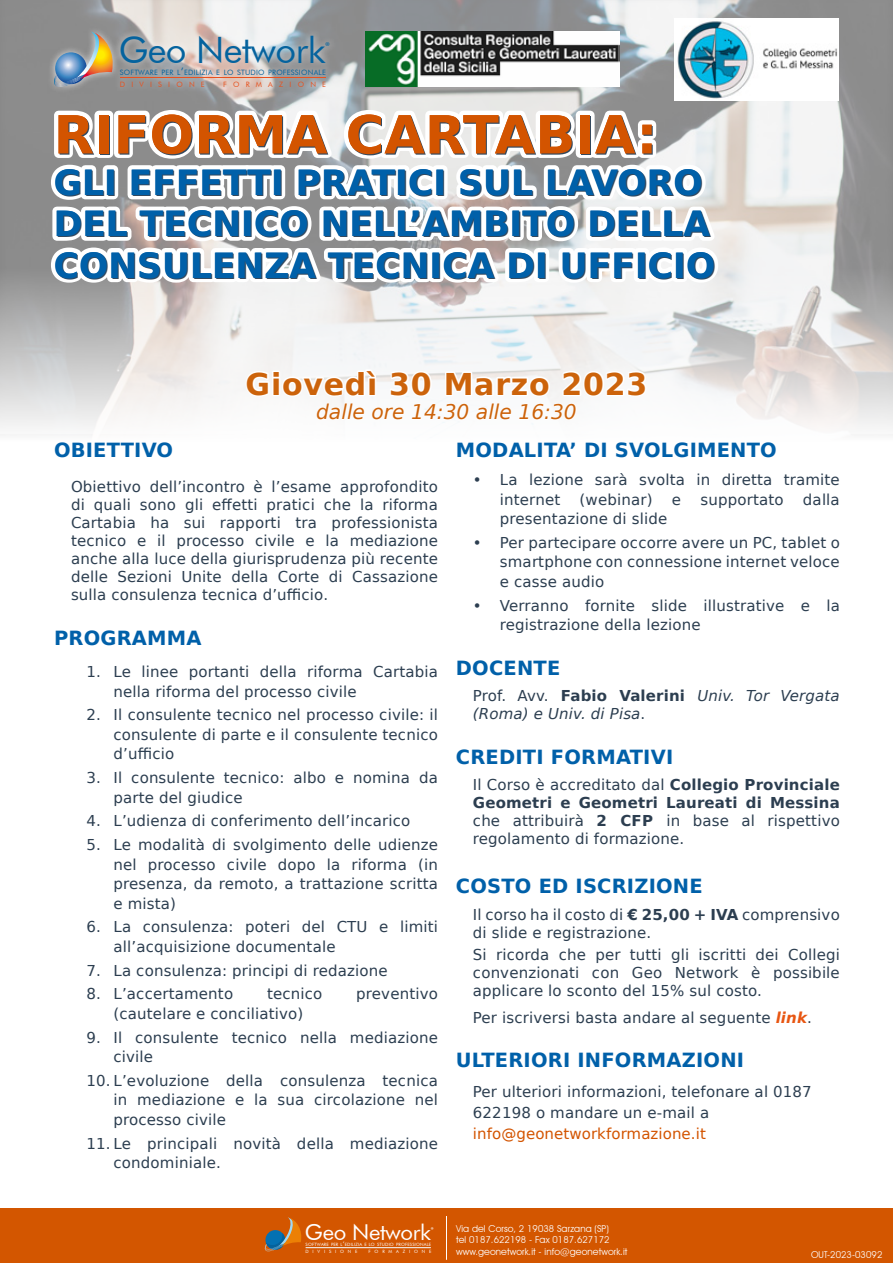
<style>
.page{position:relative;width:893px;height:1263px;background:#fff}
.page>*{position:absolute;margin:0;border:0;box-sizing:border-box;transform-origin:0 0}
.t1{font:700 52.5px "DejaVu Sans";color:#d35400}
.t2{font:36.3px "Futura BT";letter-spacing:-.015em;color:#05639e}
.t3{font:700 34.5px/41.4px "DejaVu Sans";color:#0060a9}
.t4{font:700 30px "DejaVu Sans";letter-spacing:.025em;color:#cc630b}
.t5{font:21.9px "Futura BT";letter-spacing:-.015em;color:#fff}
.t6{font:italic 20.25px "DejaVu Sans";color:#cc630b}
.t7{font:700 19.5px "DejaVu Sans";letter-spacing:.01em;color:#0060a9}
.t8{font:15px/19.5px "DejaVu Sans";letter-spacing:.01em;color:#2c3e50}
.t9{font:700 15px/18px "DejaVu Sans";letter-spacing:.01em;color:#2c3e50;text-align:justify}
.t10{font:italic 15px/18px "DejaVu Sans";letter-spacing:.01em;color:#2c3e50}
.t11{font:15px "DejaVu Sans";letter-spacing:.005em;color:#d35400}
.t12{font:11.4px "Myriad Pro";color:#05639e}
.t13{font:9.45px/11.4px "Avant Garde IT Cby BT";letter-spacing:.01em;color:#fff}
.t14{font:7.35px/11.9px "Futura BT";letter-spacing:.03em;color:#05639e}
.t15{font:7.35px "Futura BT";letter-spacing:.845em;color:#e8511e}
.t16{font:6.9px "Myriad Pro";color:#fff}
.t17{font:4.5px/7.6px "Futura BT";letter-spacing:.03em;color:#fff}
.t18{font:4.5px "Futura BT";letter-spacing:.845em;color:#fff}
.s1{font-size:10.5px}
.s2{color:#e8511e}
.s3{font-style:normal}
.s4{font-weight:700;font-style:normal}
.s5{font-weight:400}
.s6{font-weight:700}
.s7{font-weight:700;font-style:italic;color:#e85612}
.s8{font-size:6.3px}
</style>
<div class="page">
<svg style="left:0;top:0;width:893px;height:428px"></svg>
<div style="left:47px;top:25px;width:290px;height:69px;background:#fff;opacity:.75"></div>
<div style="left:0;top:1209px;width:893px;height:54px;background:#d35600"></div>
<svg style="left:265px;top:1217px;width:36px;height:34px"></svg>
<hr style="left:306px;top:1247px;width:125px;height:1px;background:#fff">
<hr style="left:446px;top:1216px;width:1px;height:44px;background:#fff">
<img style="left:674px;top:19px;width:165px;height:81px">
<svg style="left:44px;top:31px;width:681px;height:275px"></svg>
<svg style="left:244px;top:364px;width:404px;height:57px"></svg>
<img style="left:366px;top:32px;width:254px;height:55px">
<h2 class="t2" style="left:119px;top:28px;width:209px">Geo Network</h2>
<p class="t12" style="left:325px;top:39px;width:6px">®</p>
<p class="t14" style="left:120px;top:66px;width:208px">SOFTWARE PER L<span class="s1">’</span>EDILIZIA E LO STUDIO PROFESSIONALE<br><span class="s2">DIVISIONE</span></p>
<p class="t15" style="left:223px;top:80px;width:105px">FORMAZIONE</p>
<h1 class="t1" style="left:54px;top:92px;width:605px">RIFORMA CARTABIA:</h1>
<h3 class="t3" style="left:54px;top:161px;width:663px">GLI EFFETTI PRATICI SUL LAVORO<br>DEL TECNICO NELL’AMBITO DELLA<br>CONSULENZA TECNICA DI UFFICIO</h3>
<h3 class="t4" style="left:246px;top:360px;width:403px">GIOVEDÌ 30 MARZO 2023</h3>
<h3 class="t6" style="left:316px;top:397px;width:262px">dalle ore 14:30 alle 16:30</h3>
<h3 class="t7" style="left:54px;top:434px;width:15px">OBIETTIVO</h3>
<p class="t8" style="left:71px;top:477px;width:368px;line-height:18px;text-align:justify">Obiettivo dell’incontro è l’esame approfondito di quali sono gli effetti pratici che la riforma Cartabia ha sui rapporti tra professionista tecnico e il processo civile e la mediazione anche alla luce della giurisprudenza più recente delle Sezioni Unite della Corte di Cassazione sulla consulenza tecnica d’ufficio.</p>
<h3 class="t7" style="left:54px;top:622px;width:149px">PROGRAMMA</h3>
<p class="t8" style="left:114px;top:661px;width:326px;text-indent:-27px">1. Le linee portanti della riforma Cartabia nella riforma del processo civile</p>
<p class="t8" style="left:114px;top:705px;width:326px;text-align:justify;text-indent:-27px">2. Il consulente tecnico nel processo civile: il consulente di parte e il consulente tecnico d’ufficio</p>
<p class="t8" style="left:114px;top:767px;width:326px;text-indent:-27px">3. Il consulente tecnico: albo e nomina da parte del giudice</p>
<p class="t8" style="left:87px;top:811px;width:325px">4. L’udienza di conferimento dell’incarico</p>
<p class="t8" style="left:114px;top:834px;width:326px;text-align:justify;text-indent:-27px">5. Le modalità di svolgimento delle udienze nel processo civile dopo la riforma (in presenza, da remoto, a trattazione scritta e mista)</p>
<p class="t8" style="left:114px;top:917px;width:326px;text-indent:-27px">6. La consulenza: poteri del CTU e limiti all’acquisizione documentale</p>
<p class="t8" style="left:87px;top:960px;width:303px">7. La consulenza: principi di redazione</p>
<p class="t8" style="left:87px;top:984px;width:148px">8. L’accertamento</p>
<p class="t8" style="left:267px;top:984px;width:57px">tecnico</p>
<p class="t8" style="left:356px;top:984px;width:83px">preventivo</p>
<p class="t8" style="left:114px;top:1003px;width:191px">(cautelare e conciliativo)</p>
<p class="t8" style="left:114px;top:1027px;width:326px;text-indent:-27px">9. Il consulente tecnico nella mediazione civile</p>
<p class="t8" style="left:114px;top:1070px;width:326px;text-align:justify;text-indent:-27px">10. L’evoluzione della consulenza tecnica in mediazione e la sua circolazione nel processo civile</p>
<p class="t8" style="left:114px;top:1133px;width:326px;text-indent:-27px">11. Le principali novità della mediazione condominiale.</p>
<h3 class="t7" style="left:456px;top:434px;width:16px">MODALITA</h3>
<h3 class="t7" style="left:569px;top:434px;width:61px">’ DI SVOLGIMENTO</h3>
<p class="t8" style="left:500px;top:470px;width:341px;text-indent:-27px">• La lezione sarà svolta in diretta tramite internet</p>
<p class="t8" style="left:580px;top:489px;width:74px">(webinar)</p>
<p class="t8" style="left:672px;top:489px;width:11px">e</p>
<p class="t8" style="left:700px;top:489px;width:85px">supportato</p>
<p class="t8" style="left:803px;top:489px;width:38px">dalla</p>
<p class="t8" style="left:500px;top:509px;width:169px">presentazione di slide</p>
<p class="t8" style="left:500px;top:532px;width:341px;text-align:justify;text-indent:-27px">• Per partecipare occorre avere un PC, tablet o smartphone con connessione internet veloce e casse audio</p>
<p class="t8" style="left:500px;top:595px;width:341px;text-indent:-27px">• Verranno fornite slide illustrative e la registrazione della lezione</p>
<h3 class="t7" style="left:456px;top:652px;width:103px">DOCENTE</h3>
<p class="t10" style="left:473px;top:687px;width:368px"><span class="s3">Prof. Avv.</span> <span class="s4">FABIO VALERINI</span> Univ. Tor Vergata (Roma) e Univ. di Pisa<span class="s3">.</span></p>
<h3 class="t7" style="left:456px;top:741px;width:219px">CREDITI FORMATIVI</h3>
<p class="t9" style="left:473px;top:776px;width:368px"><span class="s5">Il Corso è accreditato dal</span> COLLEGIO PROVINCIALE GEOMETRI E GEOMETRI LAUREATI DI MESSINA <span class="s5">che attribuirà</span> 2 CFP</p>
<p class="t8" style="left:473px;top:812px;width:368px;line-height:18px;text-indent:194px">in base al rispettivo regolamento di formazione.</p>
<h3 class="t7" style="left:456px;top:870px;width:248px">COSTO ED ISCRIZIONE</h3>
<p class="t8" style="left:473px;top:904px;width:248px">Il corso ha il costo di <span class="s6">€ 25,00 + IVA</span></p>
<p class="t8" style="left:742px;top:904px;width:99px">comprensivo</p>
<p class="t8" style="left:473px;top:921px;width:368px;line-height:22.2px">di slide e registrazione.<br>Si ricorda che per tutti gli iscritti dei Collegi</p>
<p class="t8" style="left:473px;top:963px;width:368px;line-height:18px">convenzionati con Geo Network è possibile applicare lo sconto del 15% sul costo.</p>
<p class="t8" style="left:473px;top:1007px;width:341px">Per iscriversi basta andare al seguente <span class="s7">link</span>.</p>
<h3 class="t7" style="left:456px;top:1044px;width:290px">U LTERIORI INFORMAZIONI</h3>
<p class="t8" style="left:473px;top:1080px;width:340px;line-height:21px">Per ulteriori informazioni, telefonare al 0187<br>622198 o mandare un e-mail a</p>
<p class="t11" style="left:473px;top:1120px;width:234px">info@geonetworkformazione.it</p>
<h3 class="t5" style="left:305px;top:1218px;width:128px">Geo Network</h3>
<p class="t16" style="left:431px;top:1226px;width:4px">®</p>
<p class="t17" style="left:306px;top:1240px;width:127px">SOFTWARE PER L<span class="s8">’</span>EDILIZIA E LO STUDIO PROFESSIONALE<br>DIVISIONE</p>
<p class="t18" style="left:369px;top:1249px;width:64px">FORMAZIONE</p>
<p class="t13" style="left:811px;top:1248px;width:73px">OUT-2023-03092</p>
<p class="t13" style="left:456px;top:1223px;width:173px">Via del Corso, 2 19038 Sarzana (SP)<br>tel 0187.622198 - Fax 0187.627172 www.geonetwork.it - info@geonetwork.it</p>
</div>
